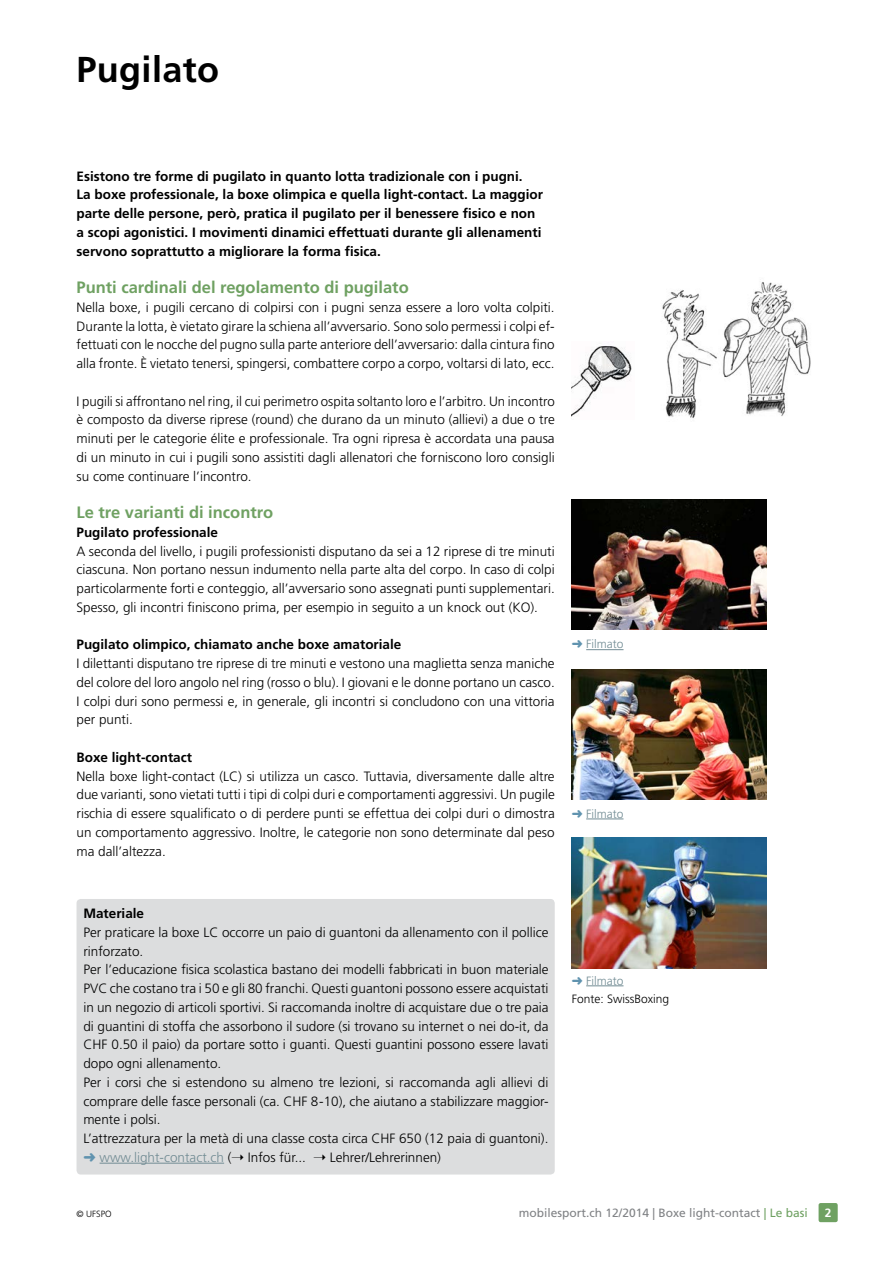
<style>
.page{position:relative;width:893px;height:1263px;background:#fff}
.page>*{position:absolute;margin:0;border:0;box-sizing:border-box;transform-origin:0 0}
.t1{font:700 36px "Frutiger LT";letter-spacing:.01em;color:#000}
.t2{font:700 16.5px "Frutiger LT";color:#6fa162}
.t3{font:300 13.5px/18.8px "Frutiger LT";color:#000}
.t4{font:700 13.5px/18.8px "Frutiger LT";color:#000}
.t5{font:12px "Frutiger LT";color:#808285}
.t6{font:300 12px/18.8px "Frutiger LT";color:#000}
.t7{font:300 12px "Frutiger LT";color:#728c94}
.t8{font:700 12px "Frutiger LT";color:#fff}
.t9{font:300 9px "Frutiger LT";color:#000}
.s1{font-weight:700}
.s2{color:#6093af}
.s3{color:#728c94}
.s4{color:#6fa162}
</style>
<div class="page">
<div style="left:819px;top:1203px;width:19px;height:19px;background:#6fa162;border-radius:2px"></div>
<img style="left:662px;top:282px;width:149px;height:136px">
<img style="left:572px;top:346px;width:60px;height:70px">
<div style="left:77px;top:899px;width:478px;height:275px;background:#dcddde;border-radius:4px"></div>
<hr style="left:100px;top:1163px;width:124px;height:1px;background:#728c94">
<hr style="left:586px;top:649px;width:37px;height:1px;background:#728c94">
<hr style="left:586px;top:818px;width:37px;height:1px;background:#728c94">
<hr style="left:586px;top:985px;width:37px;height:1px;background:#728c94">
<img style="left:572px;top:499px;width:195px;height:130px">
<img style="left:572px;top:838px;width:195px;height:130px">
<img style="left:572px;top:669px;width:195px;height:130px">
<h1 class="t1" style="left:77px;top:49px;width:144px">Pugilato</h1>
<h1 class="t4" style="left:77px;top:167px;width:468px">Esistono tre forme di pugilato in quanto lotta tradizionale con i pugni.<br>La boxe professionale, la boxe olimpica e quella light-contact. La maggior parte delle persone, però, pratica il pugilato per il benessere fisico e non a scopi agonistici. I movimenti dinamici effettuati durante gli allenamenti servono soprattutto a migliorare la forma fisica.</h1>
<h1 class="t2" style="left:77px;top:278px;width:334px">Punti cardinali del regolamento di pugilato</h1>
<h1 class="t3" style="left:77px;top:298px;width:480px;text-align:justify">Nella boxe, i pugili cercano di colpirsi con i pugni senza essere a loro volta colpiti.<br>Durante la lotta, è vietato girare la schiena all’avversario. Sono solo permessi i colpi ef&shy;fettuati con le nocche del pugno sulla parte anteriore dell’avversario: dalla cintura fino alla fronte. È vietato tenersi, spingersi, combattere corpo a corpo, voltarsi di lato, ecc.</h1>
<h1 class="t3" style="left:77px;top:392px;width:480px;text-align:justify">I pugili si affrontano nel ring, il cui perimetro ospita soltanto loro e l’arbitro. Un incontro è composto da diverse riprese (round) che durano da un minuto (allievi) a due o tre minuti per le categorie élite e professionale. Tra ogni ripresa è accordata una pausa di un minuto in cui i pugili sono assistiti dagli allenatori che forniscono loro consigli su come continuare l’incontro.</h1>
<h1 class="t2" style="left:77px;top:503px;width:198px">Le tre varianti di incontro</h1>
<h1 class="t3" style="left:77px;top:523px;width:480px"><span class="s1">Pugilato professionale<br></span>A seconda del livello, i pugili professionisti disputano da sei a 12 riprese di tre minuti ciascuna. Non portano nessun indumento nella parte alta del corpo. In caso di colpi particolarmente forti e conteggio, all’avversario sono assegnati punti supplementari.<br>Spesso, gli incontri finiscono prima, per esempio in seguito a un knock out (KO).</h1>
<h1 class="t3" style="left:77px;top:635px;width:480px"><span class="s1">Pugilato olimpico, chiamato anche boxe amatoriale<br></span>I dilettanti disputano tre riprese di tre minuti e vestono una maglietta senza maniche del colore del loro angolo nel ring (rosso o blu). I giovani e le donne portano un casco.<br>I colpi duri sono permessi e, in generale, gli incontri si concludono con una vittoria per punti.</h1>
<h1 class="t3" style="left:77px;top:748px;width:480px"><span class="s1">Boxe light-contact<br></span>Nella boxe light-contact (LC) si utilizza un casco. Tuttavia, diversamente dalle altre due varianti, sono vietati tutti i tipi di colpi duri e comportamenti aggressivi. Un pugile rischia di essere squalificato o di perdere punti se effettua dei colpi duri o dimostra un comportamento aggressivo. Inoltre, le categorie non sono determinate dal peso ma dall’altezza.</h1>
<p class="t7" style="left:572px;top:637px;width:53px"><span class="s2">➜</span> Filmato</p>
<p class="t7" style="left:572px;top:807px;width:53px"><span class="s2">➜</span> Filmato</p>
<h1 class="t3" style="left:83px;top:904px;width:467px"><span class="s1">Materiale<br></span>Per praticare la boxe LC occorre un paio di guantoni da allenamento con il pollice rinforzato.<br>Per l’educazione fisica scolastica bastano dei modelli fabbricati in buon materiale PVC che costano tra i 50 e gli 80 franchi. Questi guantoni possono essere acquistati in un negozio di articoli sportivi. Si raccomanda inoltre di acquistare due o tre paia di guantini di stoffa che assorbono il sudore (si trovano su internet o nei do-it, da CHF 0.50 il paio) da portare sotto i guanti. Questi guantini possono essere lavati dopo ogni allenamento.<br>Per i corsi che si estendono su almeno tre lezioni, si raccomanda agli allievi di comprare delle fasce personali (ca. CHF 8-10), che aiutano a stabilizzare maggior&shy;mente i polsi.<br>L’attrezzatura per la metà di una classe costa circa CHF 650 (12 paia di guantoni). <span class="s2">➜</span> <span class="s3">www.light-contact.ch</span> (➝ Infos für... ➝ Lehrer/Lehrerinnen)</h1>
<p class="t6" style="left:572px;top:971px;width:99px"><span class="s2">➜</span> <span class="s3">Filmato<br></span>Fonte: SwissBoxing</p>
<p class="t9" style="left:77px;top:1209px;width:37px">© UFSPO</p>
<p class="t5" style="left:519px;top:1206px;width:290px">mobilesport.ch 12/2014 | Boxe light-contact <span class="s4">| Le basi</span></p>
<p class="t8" style="left:825px;top:1206px;width:8px">2</p>
</div>
